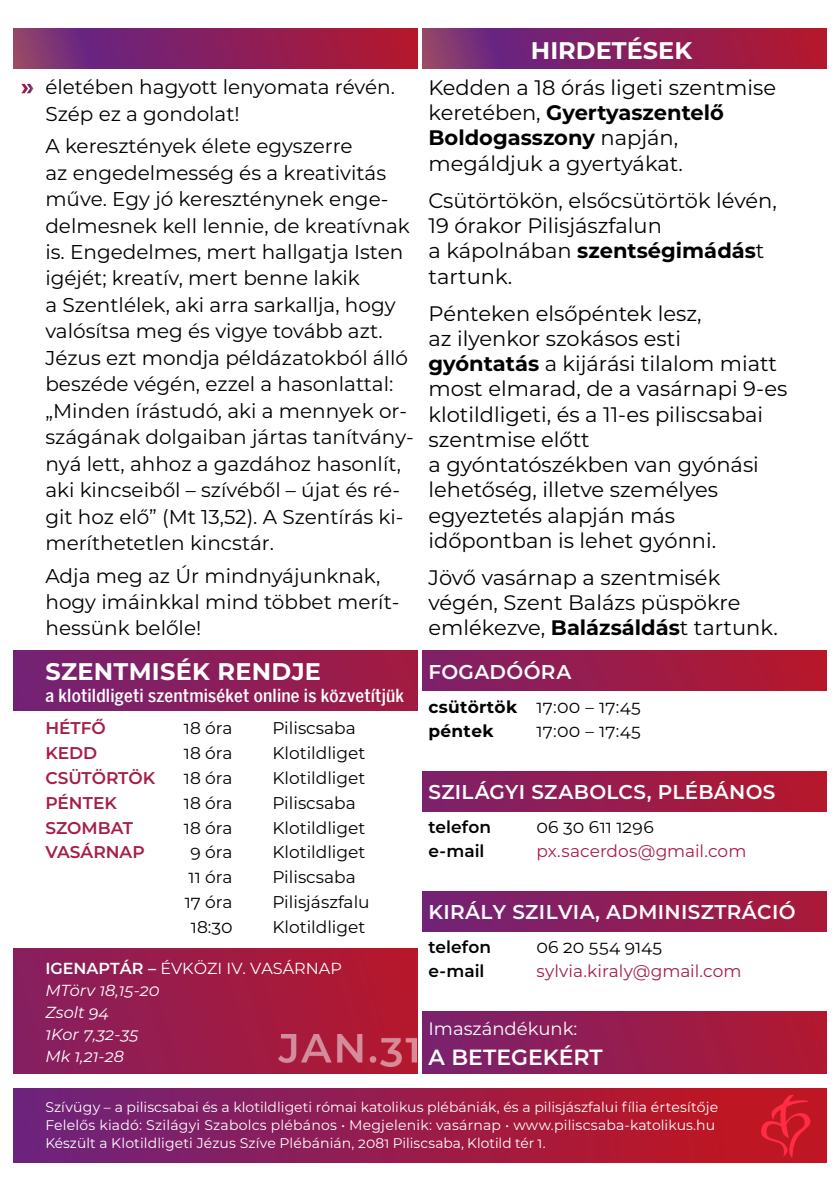
<style>
.page{position:relative;width:840px;height:1191px;background:#fff}
.page>*{position:absolute;margin:0;border:0;box-sizing:border-box;transform-origin:0 0}
.t1{font:700 24px "Montserrat";letter-spacing:.01em;color:#fff}
.t2{font:600 22px "Montserrat";color:#fff}
.t3{font:21px/25.2px "Montserrat";color:#000}
.t4{font:20px/26.4px "Montserrat";color:#000}
.t5{font:600 20px "Montserrat";letter-spacing:.02em;color:#fff}
.t6{font:500 18px "Benton Sans Condensed";letter-spacing:.01em;color:#fff}
.t7{font:18px "Montserrat";color:#fff}
.t8{font:17px "Montserrat";color:#000}
.t9{font:17px "Montserrat";color:#a51e47}
.t10{font:600 17px "Montserrat";color:#a51e47}
.t11{font:600 17px "Montserrat";letter-spacing:.005em;color:#000}
.t12{font:700 17px/24px "Montserrat";letter-spacing:.015em;color:#000}
.t13{font:italic 16px/22px "Montserrat";color:#fff}
.t14{font:16px "Montserrat";color:#fff}
.t15{font:14px/18px "Montserrat";letter-spacing:.005em;color:#fff}
.s1{font-weight:700}
.s2{font-weight:400}
.s3{font-weight:600}
</style>
<div class="page">
<img style="left:14px;top:1089px;width:811px;height:73px">
<svg style="left:760px;top:1094px;width:52px;height:64px;background:#cc1a29"></svg>
<img style="left:422px;top:28px;width:403px;height:40px">
<img style="left:14px;top:28px;width:403px;height:40px">
<img style="left:14px;top:650px;width:403px;height:60px">
<img style="left:422px;top:771px;width:403px;height:40px">
<img style="left:422px;top:892px;width:403px;height:39px">
<img style="left:14px;top:948px;width:403px;height:125px">
<img style="left:279px;top:1034px;width:137px;height:33px">
<img style="left:422px;top:1011px;width:403px;height:62px">
<svg style="left:21px;top:84px;width:12px;height:9px"></svg>
<img style="left:422px;top:650px;width:403px;height:40px">
<p class="t4" style="left:45px;top:74px;width:351px">életében hagyott lenyomata révén.<br>Szép ez a gondolat!</p>
<p class="t4" style="left:45px;top:133px;width:370px">A keresztények élete egyszerre<br>az engedelmesség és a kreativitás műve. Egy jó kereszténynek enge‐ delmesnek kell lennie, de kreatívnak is. Engedelmes, mert hallgatja Isten igéjét; kreatív, mert benne lakik<br>a Szentlélek, aki arra sarkallja, hogy valósítsa meg és vigye tovább azt.<br>Jézus ezt mondja példázatokból álló beszéde végén, ezzel a hasonlattal: „Minden írástudó, aki a mennyek or‐ szágának dolgaiban jártas tanítvány‐ nyá lett, ahhoz a gazdához hasonlít, aki kincseiből – szívéből – újat és ré‐ git hoz elő” (Mt 13,52). A Szentírás ki‐ meríthetetlen kincstár.</p>
<p class="t4" style="left:45px;top:562px;width:355px">Adja meg az Úr mindnyájunknak, hogy imáinkkal mind többet merít‐ hessünk belőle!</p>
<p class="t1" style="left:45px;top:657px;width:277px">SZENTMISÉK RENDJE</p>
<p class="t6" style="left:45px;top:688px;width:360px">a klotildligeti szentmiséket online is közvetítjük</p>
<p class="t10" style="left:45px;top:717px;width:62px">HÉTFŐ</p>
<p class="t8" style="left:184px;top:717px;width:50px">18 óra</p>
<p class="t8" style="left:272px;top:717px;width:85px">Piliscsaba</p>
<p class="t10" style="left:45px;top:742px;width:53px">KEDD</p>
<p class="t8" style="left:184px;top:742px;width:50px">18 óra</p>
<p class="t8" style="left:272px;top:742px;width:94px">Klotildliget</p>
<p class="t10" style="left:45px;top:767px;width:111px">CSÜTÖRTÖK</p>
<p class="t8" style="left:184px;top:767px;width:50px">18 óra</p>
<p class="t8" style="left:272px;top:767px;width:94px">Klotildliget</p>
<p class="t10" style="left:45px;top:792px;width:73px">PÉNTEK</p>
<p class="t8" style="left:184px;top:792px;width:50px">18 óra</p>
<p class="t8" style="left:272px;top:792px;width:85px">Piliscsaba</p>
<p class="t10" style="left:45px;top:817px;width:89px">SZOMBAT</p>
<p class="t8" style="left:184px;top:817px;width:50px">18 óra</p>
<p class="t8" style="left:272px;top:817px;width:94px">Klotildliget</p>
<p class="t10" style="left:45px;top:842px;width:101px">VASÁRNAP</p>
<p class="t8" style="left:190px;top:842px;width:44px">9 óra</p>
<p class="t8" style="left:272px;top:842px;width:94px">Klotildliget</p>
<p class="t8" style="left:188px;top:867px;width:46px">11 óra</p>
<p class="t8" style="left:272px;top:867px;width:85px">Piliscsaba</p>
<p class="t8" style="left:184px;top:891px;width:49px">17 óra</p>
<p class="t8" style="left:272px;top:891px;width:99px">Pilisjászfalu</p>
<p class="t8" style="left:191px;top:916px;width:43px">18:30</p>
<p class="t8" style="left:272px;top:916px;width:94px">Klotildliget</p>
<p class="t1" style="left:530px;top:35px;width:162px">HIRDETÉSEK</p>
<p class="t3" style="left:428px;top:75px;width:349px">Kedden a 18 órás ligeti szentmise keretében, <span class="s1">Gyertyaszentelő<br>Boldogasszony</span> napján, megáldjuk a gyertyákat.</p>
<p class="t3" style="left:428px;top:188px;width:349px">Csütörtökön, elsőcsütörtök lévén,<br>19 órakor Pilisjászfalun<br>a kápolnában <span class="s1">szentségimádás</span>t tartunk.</p>
<p class="t3" style="left:428px;top:301px;width:360px">Pénteken elsőpéntek lesz,<br>az ilyenkor szokásos esti <span class="s1">gyóntatás</span> a kijárási tilalom miatt most elmarad, de a vasárnapi 9-es klotildligeti, és a 11-es piliscsabai szentmise előtt<br>a gyóntatószékben van gyónási lehetőség, illetve személyes egyeztetés alapján más időpontban is lehet gyónni.</p>
<p class="t3" style="left:428px;top:565px;width:350px">Jövő vasárnap a szentmisék végén, Szent Balázs püspökre emlékezve, <span class="s1">Balázsáldás</span>t tartunk.</p>
<p class="t5" style="left:428px;top:659px;width:144px">FOGADÓÓRA</p>
<p class="t12" style="left:428px;top:694px;width:214px">csütörtök <span class="s2">17:00 – 17:45 </span>péntek</p>
<p class="t8" style="left:536px;top:720px;width:106px">17:00 – 17:45</p>
<p class="t5" style="left:428px;top:779px;width:348px">SZILÁGYI SZABOLCS, PLÉBÁNOS</p>
<p class="t11" style="left:428px;top:816px;width:64px">telefon</p>
<p class="t8" style="left:536px;top:816px;width:119px">06 30 611 1296</p>
<p class="t11" style="left:428px;top:840px;width:57px">e-mail</p>
<p class="t9" style="left:536px;top:840px;width:211px">px.sacerdos@gmail.com</p>
<p class="t5" style="left:428px;top:899px;width:368px">KIRÁLY SZILVIA, ADMINISZTRÁCIÓ</p>
<p class="t11" style="left:428px;top:936px;width:64px">telefon</p>
<p class="t8" style="left:536px;top:936px;width:127px">06 20 554 9145</p>
<p class="t14" style="left:45px;top:958px;width:298px"><span class="s3">IGENAPTÁR –</span> ÉVKÖZI IV. VASÁRNAP</p>
<p class="t11" style="left:428px;top:960px;width:57px">e-mail</p>
<p class="t9" style="left:536px;top:960px;width:207px">sylvia.kiraly@gmail.com</p>
<p class="t13" style="left:45px;top:979px;width:116px">MTörv 18,15-20<br>Zsolt 94<br>1Kor 7,32-35<br>Mk 1,21-28</p>
<p class="t7" style="left:428px;top:1017px;width:150px">Imaszándékunk:</p>
<p class="t2" style="left:428px;top:1044px;width:176px">A BETEGEKÉRT</p>
<p class="t15" style="left:45px;top:1098px;width:673px">Szívügy – a piliscsabai és a klotildligeti római katolikus plébániák, és a pilisjászfalui fília értesítője<br>Felelős kiadó: Szilágyi Szabolcs plébános • Megjelenik: vasárnap • www.piliscsaba-katolikus.hu<br>Készült a Klotildligeti Jézus Szíve Plébánián, 2081 Piliscsaba, Klotild tér 1.</p>
</div>
